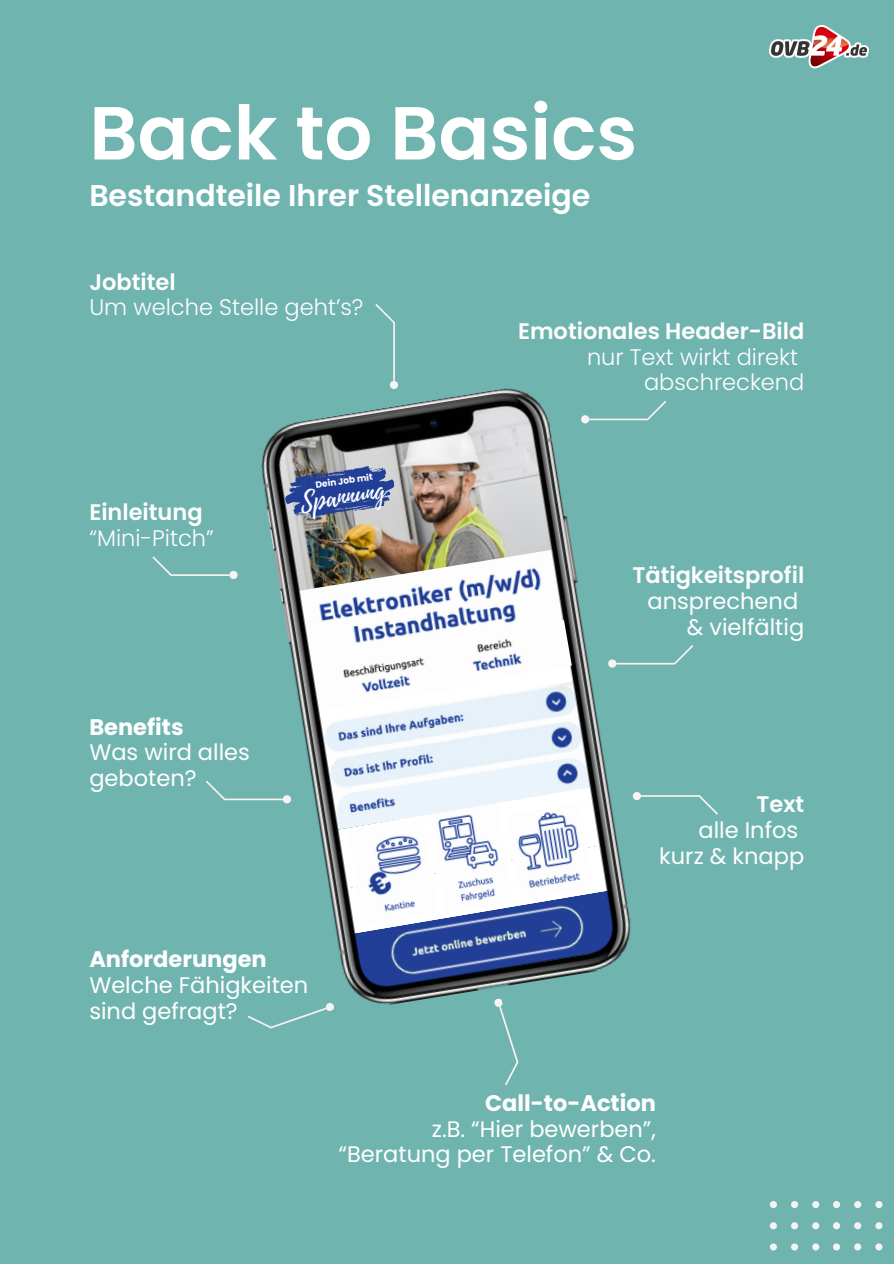
<style>
.page{position:relative;width:894px;height:1264px;background:#fff}
.page>*{position:absolute;margin:0;border:0;box-sizing:border-box;transform-origin:0 0}
.t1{font:600 75px "Poppins";color:#fff}
.t2{font:600 30px "Poppins";color:#fff}
.t3{font:26.25px "Playlist Script";color:#fff}
.t4{font:22.5px/25.8px "Poppins";color:#fff;text-align:right}
.t5{font:300 22.5px/25.8px "Poppins";color:#fff}
.t6{font:700 9px "Poppins";color:#fff}
.s1{font-weight:600}
.s2{font-weight:700}
</style>
<div class="page">
<div style="left:0;top:0;width:893px;height:1263px;background:#70b4b0"></div>
<svg style="left:375px;top:304px;width:22px;height:78px"></svg>
<svg style="left:639px;top:401px;width:27px;height:20px"></svg>
<svg style="left:152px;top:556px;width:85px;height:23px"></svg>
<img style="left:769px;top:25px;width:99px;height:44px">
<svg style="left:769px;top:1201px;width:114px;height:50px"></svg>
<svg style="left:639px;top:645px;width:54px;height:20px"></svg>
<svg style="left:639px;top:792px;width:78px;height:22px"></svg>
<svg style="left:206px;top:781px;width:313px;height:304px"></svg>
<img style="left:254px;top:382px;width:385px;height:629px">
<img style="left:375px;top:885px;width:227px;height:107px">
<img style="left:429px;top:620px;width:142px;height:68px">
<p class="t1" style="left:89px;top:81px;width:549px">Back to Basics</p>
<p class="t2" style="left:89px;top:174px;width:502px">Bestandteile Ihrer Stellenanzeige</p>
<p class="t5" style="left:89px;top:269px;width:275px"><span class="s1">Jobtitel<br></span>Um welche Stelle geht’s?</p>
<p class="t5" style="left:89px;top:499px;width:126px"><span class="s1">Einleitung </span>“Mini-Pitch”</p>
<p class="t6" style="left:315px;top:478px;width:59px;rotate:-8deg">Dein Job mit</p>
<p class="t3" style="left:297px;top:484px;width:88px;rotate:-9deg">Spannung</p>
<h2 class="t4" style="left:89px;top:713px;width:162px;text-align:left"><span class="s2">Benefits<br></span>Was wird alles geboten?</h2>
<h4 class="t4" style="left:89px;top:945px;width:220px;text-align:left"><span class="s2">Anforderungen<br></span>Welche Fähigkeiten sind gefragt?</h4>
<p class="t5" style="left:518px;top:318px;width:287px;text-align:right"><span class="s1">Emotionales Header-Bild </span>nur Text wirkt direkt abschreckend</p>
<h3 class="t4" style="left:632px;top:562px;width:173px"><span class="s1">Tätigkeitsprofil </span>ansprechend &amp; vielfältig</h3>
<p class="t4" style="left:659px;top:791px;width:146px"><span class="s1">Text<br></span>alle Infos kurz &amp; knapp</p>
<p class="t4" style="left:338px;top:1089px;width:319px"><span class="s2">Call-to-Action<br></span>z.B. “Hier bewerben”, “Beratung per Telefon” &amp; Co.</p>
</div>
